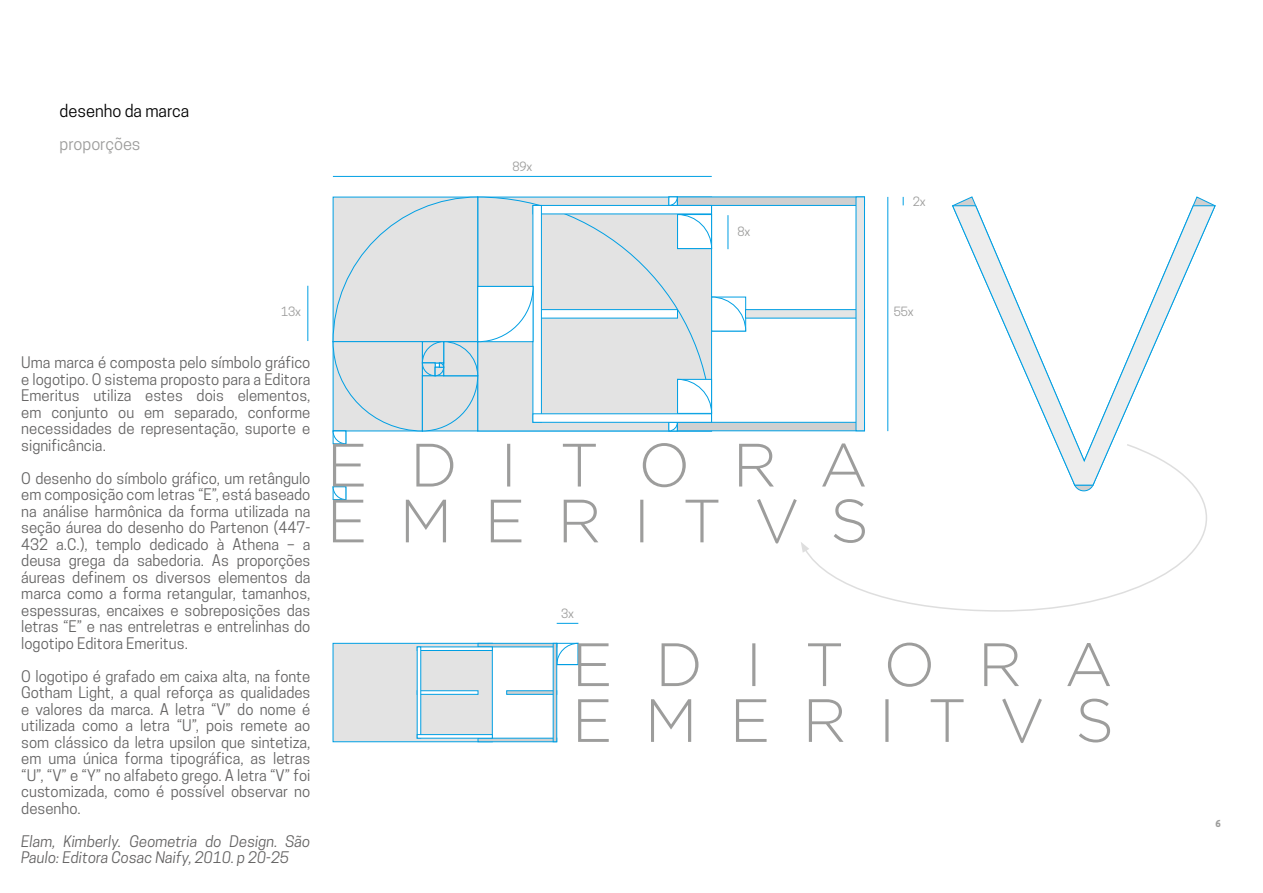
<style>
.page{position:relative;width:1263px;height:893px;background:#fff}
.page>*{position:absolute;margin:0;border:0;box-sizing:border-box;transform-origin:0 0}
.t1{font:500 18px "Cooper Hewitt";color:#9d9d9c}
.t2{font:16.5px "Cooper Hewitt";color:#000}
.t3{font:16.5px "Cooper Hewitt";color:#9d9d9c}
.t4{font:15px/16.5px "Cooper Hewitt";color:#646363;text-align:justify}
.t5{font:italic 15px/16.5px "Cooper Hewitt";color:#646363}
.t6{font:12px "Cooper Hewitt";letter-spacing:-.02em;color:#9d9d9c}
</style>
<div class="page">
<svg style="left:952px;top:206px;width:263px;height:237px"></svg>
<svg style="left:807px;top:443px;width:400px;height:169px"></svg>
<svg style="left:333px;top:197px;width:532px;height:356px"></svg>
<div style="left:333px;top:643px;width:159px;height:99px;background:#e3e3e3;border:1px solid #009fe3"></div>
<svg style="left:478px;top:738px;width:75px;height:4px"></svg>
<svg style="left:478px;top:643px;width:75px;height:4px"></svg>
<hr style="left:507px;top:691px;width:50px;height:3px;background:#d0d0d0">
<svg style="left:553px;top:643px;width:4px;height:99px"></svg>
<svg style="left:421px;top:647px;width:71px;height:4px"></svg>
<hr style="left:417px;top:691px;width:61px;height:3px;background:#fff">
<svg style="left:417px;top:647px;width:4px;height:87px"></svg>
<svg style="left:417px;top:734px;width:75px;height:4px"></svg>
<svg style="left:556px;top:643px;width:554px;height:44px"></svg>
<svg style="left:578px;top:698px;width:532px;height:45px"></svg>
<hr style="left:333px;top:176px;width:379px;height:1px;background:#009fe3">
<hr style="left:887px;top:197px;width:1px;height:234px;background:#009fe3">
<hr style="left:307px;top:286px;width:1px;height:55px;background:#009fe3">
<hr style="left:728px;top:215px;width:1px;height:34px;background:#009fe3">
<svg style="left:557px;top:623px;width:21px;height:1px"></svg>
<p class="t2" style="left:60px;top:101px;width:131px">desenho da marca</p>
<p class="t3" style="left:60px;top:134px;width:83px">proporções</p>
<p class="t6" style="left:512px;top:160px;width:21px">89x</p>
<p class="t6" style="left:737px;top:225px;width:14px">8x</p>
<p class="t6" style="left:913px;top:194px;width:14px">2x</p>
<p class="t6" style="left:281px;top:304px;width:21px">13x</p>
<p class="t6" style="left:894px;top:304px;width:21px">55x</p>
<p class="t4" style="left:21px;top:355px;width:291px">Uma marca é composta pelo símbolo gráfico e logotipo. O sistema proposto para a Editora Emeritus utiliza estes dois elementos, em conjunto ou em separado, conforme necessidades de representação, suporte e significância.</p>
<p class="t4" style="left:21px;top:470px;width:291px">O desenho do símbolo gráfico, um retângulo em composição com letras “E”, está baseado na análise harmônica da forma utilizada na seção áurea do desenho do Partenon (447- 432 a.C.), templo dedicado à Athena – a deusa grega da sabedoria. As proporções áureas definem os diversos elementos da marca como a forma retangular, tamanhos, espessuras, encaixes e sobreposições das letras “E” e nas entreletras e entrelinhas do logotipo Editora Emeritus.</p>
<p class="t4" style="left:21px;top:668px;width:291px">O logotipo é grafado em caixa alta, na fonte Gotham Light, a qual reforça as qualidades e valores da marca. A letra “V” do nome é utilizada como a letra “U”, pois remete ao som clássico da letra upsilon que sintetiza, em uma única forma tipográfica, as letras “U”, “V” e “Y” no alfabeto grego. A letra “V” foi customizada, como é possível observar no desenho.</p>
<p class="t5" style="left:21px;top:833px;width:291px">Elam, Kimberly. Geometria do Design. São<br>Paulo: Editora Cosac Naify, 2010. p 20-25</p>
<p class="t6" style="left:561px;top:607px;width:14px">3x</p>
<p class="t1" style="left:1215px;top:816px;width:7px">6</p>
</div>
